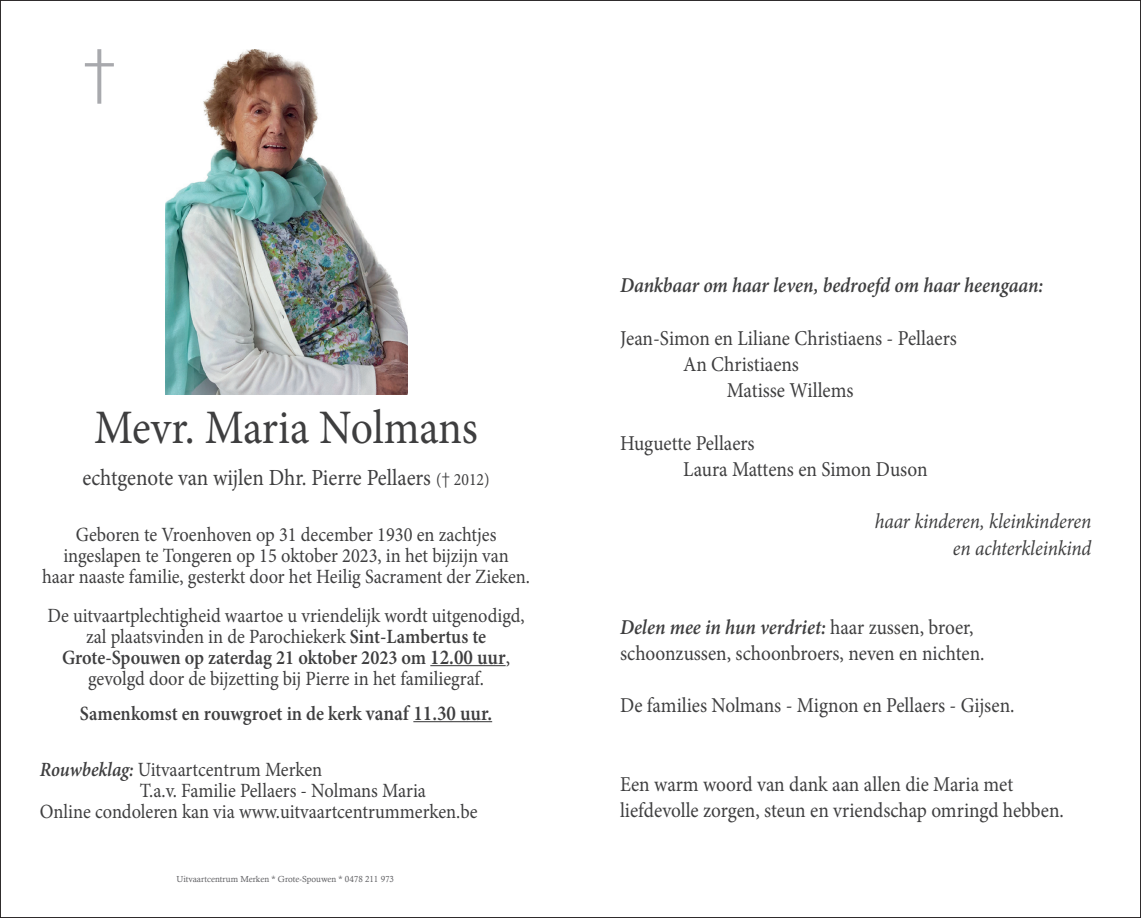
<style>
.page{position:relative;width:1141px;height:918px;background:#fff}
.page>*{position:absolute;margin:0;border:0;box-sizing:border-box;transform-origin:0 0}
.t1{font:300 63px "Helvetica Neue";color:#a8a9ad}
.t2{font:48.12px "Minion Pro";letter-spacing:-.005em;color:#3e3e3f;scale:.91 1}
.t3{font:23.1px "Minion Pro";color:#3e3e3f;scale:.91 1}
.t4{font:21.18px/26.2px "Minion Pro";color:#3e3e3f;scale:.91 1}
.t5{font:italic 600 21.18px "Minion Pro";letter-spacing:-.005em;color:#3e3e3f;scale:.91 1}
.t6{font:italic 21.18px/26.2px "Minion Pro";letter-spacing:-.01em;color:#3e3e3f;text-align:right;scale:.91 1}
.t7{font:20.3px/21px "Minion Pro";color:#3e3e3f;text-align:center;scale:.91 1}
.t8{font:600 20.3px "Minion Pro";letter-spacing:-.005em;color:#3e3e3f;scale:.91 1}
.t9{font:8.75px "Calisto";color:#636366}
.s1{font-size:17.32px}
.s2{font-family:"Helvetica Neue";font-weight:300;font-size:17.32px}
.s3{font-weight:600}
.s4{font-weight:600;font-size:21.18px}
.s5{font-size:21.18px}
.s6{font-weight:600;font-style:italic}
</style>
<div class="page">
<hr style="left:430px;top:665px;width:76px;height:1px;background:#3e3e3f">
<hr style="left:413px;top:721px;width:79px;height:1px;background:#3e3e3f">
<img style="left:165px;top:50px;width:243px;height:345px">
<h1 class="t1" style="left:82px;top:33px;width:37px">†</h1>
<h2 class="t2" style="left:94px;top:395px;width:423px">Mevr. Maria Nolmans</h2>
<p class="t3" style="left:83px;top:462px;width:449px">echtgenote van wijlen Dhr. Pierre Pellaers <span class="s1">(</span><span class="s2">†</span> <span class="s1">2012)</span></p>
<p class="t7" style="left:42px;top:524px;width:538px">Geboren te Vroenhoven op 31 december 1930 en zachtjes ingeslapen te Tongeren op 15 oktober 2023, in het bijzijn van<br>haar naaste familie, gesterkt door het Heilig Sacrament der Zieken.</p>
<p class="t7" style="left:47px;top:604px;width:526px">De uitvaartplechtigheid waartoe u vriendelijk wordt uitgenodigd, zal plaatsvinden in de Parochiekerk <span class="s3">Sint-Lambertus te Grote-Spouwen op zaterdag 21 oktober 2023 om</span> <span class="s4">12.00 uur</span><span class="s5">, </span>gevolgd door de bijzetting bij Pierre in het familiegraf.</p>
<p class="t8" style="left:80px;top:699px;width:454px">Samenkomst en rouwgroet in de kerk <span class="s5">vanaf 11.30 uur.</span></p>
<p class="t7" style="left:40px;top:758px;width:312px"><span class="s6">Rouwbeklag:</span> Uitvaartcentrum Merken</p>
<p class="t7" style="left:140px;top:779px;width:316px">T.a.v. Familie Pellaers - Nolmans Maria</p>
<p class="t7" style="left:40px;top:800px;width:483px">Online condoleren kan via www.uitvaartcentrummerken.be</p>
<p class="t9" style="left:176px;top:874px;width:219px">Uitvaartcentrum Merken * Grote-Spouwen * 0478 211 973</p>
<p class="t5" style="left:620px;top:270px;width:467px">Dankbaar om haar leven, bedroefd om haar heengaan:</p>
<p class="t4" style="left:620px;top:325px;width:371px">Jean-Simon en Liliane Christiaens - Pellaers</p>
<p class="t4" style="left:683px;top:351px;width:129px">An Christiaens</p>
<p class="t4" style="left:727px;top:377px;width:141px">Matisse Willems</p>
<p class="t4" style="left:683px;top:430px;width:270px;text-indent:-63px">Huguette Pellaers<br>Laura Mattens en Simon Duson</p>
<p class="t6" style="left:875px;top:508px;width:240px">haar kinderen, kleinkinderen en achterkleinkind</p>
<p class="t4" style="left:620px;top:614px;width:402px"><span class="s6">Delen mee in hun verdriet:</span> haar zussen, broer, schoonzussen, schoonbroers, neven en nichten.</p>
<p class="t4" style="left:620px;top:692px;width:435px">De families Nolmans - Mignon en Pellaers - Gijsen.</p>
<p class="t4" style="left:620px;top:771px;width:489px">Een warm woord van dank aan allen die Maria met liefdevolle zorgen, steun en vriendschap omringd hebben.</p>
</div>
